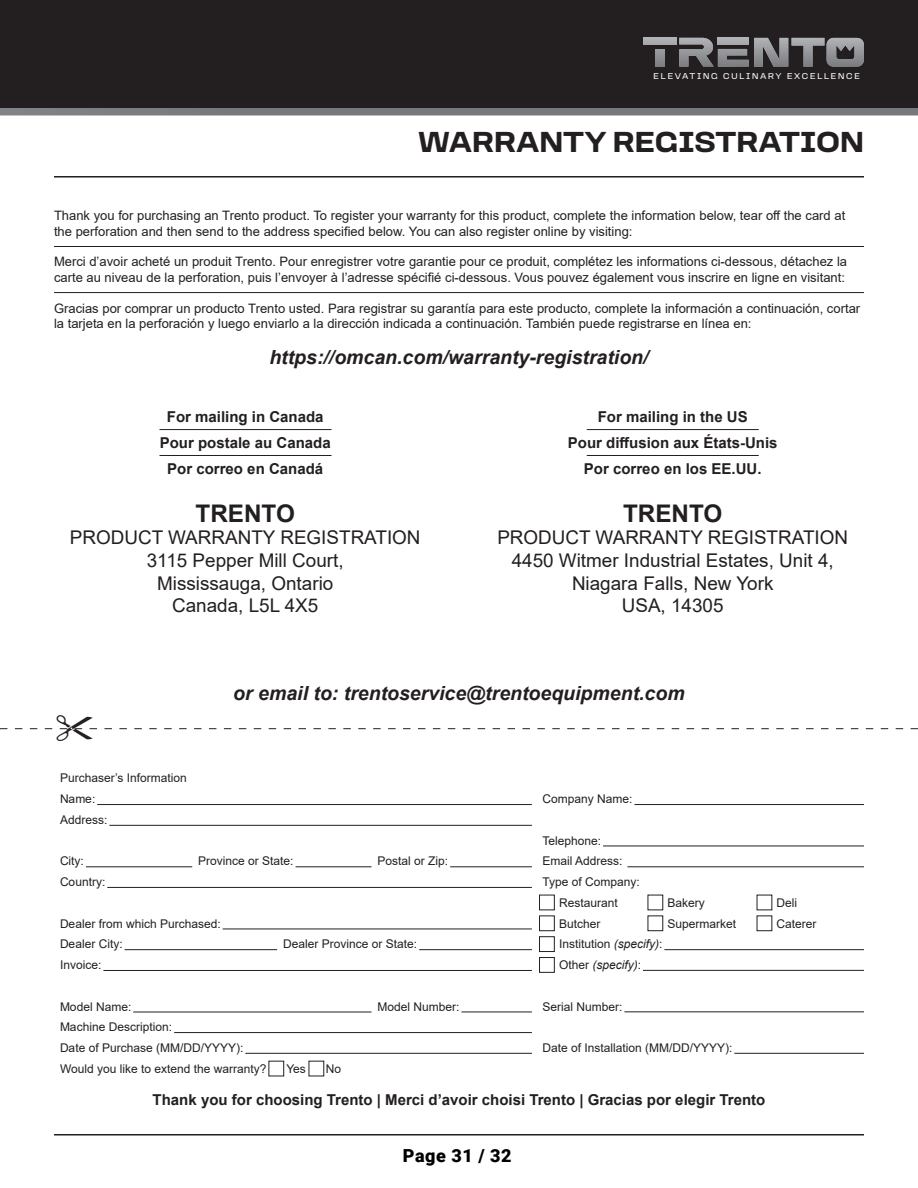
<style>
.page{position:relative;width:918px;height:1188px;background:#fff}
.page>*{position:absolute;margin:0;border:0;box-sizing:border-box;transform-origin:0 0}
.t1{font:700 30px "Loos Wide";color:#231f20}
.t2{font:700 24.3px "Arial";color:#231f20}
.t3{font:italic 700 19.5px "Arial";color:#231f20}
.t4{font:18.9px "Arial";color:#231f20}
.t5{font:900 18px "Roboto";letter-spacing:.03em;color:#000}
.t6{font:700 15px "Arial";color:#231f20}
.t7{font:13.05px/15.6px "Arial";color:#231f20}
.t8{font:12px "Arial";color:#231f20}
.t9{font:italic 12px "Arial";color:#231f20}
.t10{font:8.7px "Loos Wide";letter-spacing:.2em;color:#fff}
.s1{font-style:italic}
.s2{font-style:normal}
</style>
<div class="page">
<div style="left:0;top:0;width:918px;height:108px;background:#231f20"></div>
<div style="left:643px;top:38px;width:33px;height:6px;background:#acadb1"></div>
<svg style="left:655px;top:49px;width:9px;height:18px"></svg>
<svg style="left:679px;top:38px;width:185px;height:29px"></svg>
<div style="left:0;top:108px;width:918px;height:8px;background:#77787b"></div>
<hr style="left:54px;top:1134px;width:810px;height:2px;background:#231f20">
<hr style="left:54px;top:246px;width:810px;height:1px;background:#231f20">
<hr style="left:54px;top:292px;width:810px;height:1px;background:#231f20">
<hr style="left:159px;top:455px;width:173px;height:1px;background:#231f20">
<hr style="left:587px;top:455px;width:172px;height:1px;background:#231f20">
<hr style="left:159px;top:429px;width:173px;height:1px;background:#231f20">
<hr style="left:587px;top:429px;width:172px;height:1px;background:#231f20">
<hr style="left:97px;top:804px;width:435px;height:1px;background:#231f20">
<hr style="left:634px;top:804px;width:230px;height:1px;background:#231f20">
<hr style="left:603px;top:846px;width:261px;height:1px;background:#231f20">
<hr style="left:627px;top:867px;width:237px;height:1px;background:#231f20">
<hr style="left:664px;top:949px;width:200px;height:1px;background:#231f20">
<hr style="left:643px;top:970px;width:221px;height:1px;background:#231f20">
<hr style="left:624px;top:1012px;width:240px;height:1px;background:#231f20">
<hr style="left:734px;top:1053px;width:130px;height:1px;background:#231f20">
<hr style="left:109px;top:825px;width:423px;height:1px;background:#231f20">
<hr style="left:86px;top:867px;width:106px;height:1px;background:#231f20">
<hr style="left:103px;top:970px;width:429px;height:1px;background:#231f20">
<hr style="left:133px;top:1012px;width:239px;height:1px;background:#231f20">
<hr style="left:174px;top:1032px;width:358px;height:1px;background:#231f20">
<hr style="left:245px;top:1053px;width:287px;height:1px;background:#231f20">
<hr style="left:125px;top:949px;width:152px;height:1px;background:#231f20">
<hr style="left:419px;top:949px;width:113px;height:1px;background:#231f20">
<hr style="left:296px;top:867px;width:76px;height:1px;background:#231f20">
<hr style="left:450px;top:867px;width:82px;height:1px;background:#231f20">
<hr style="left:461px;top:1012px;width:71px;height:1px;background:#231f20">
<hr style="left:107px;top:887px;width:425px;height:1px;background:#231f20">
<hr style="left:223px;top:929px;width:309px;height:1px;background:#231f20">
<div style="left:539px;top:895px;width:16px;height:15px;border:1px solid #231f20"></div>
<div style="left:269px;top:1061px;width:15px;height:15px;border:1px solid #231f20"></div>
<div style="left:539px;top:916px;width:16px;height:15px;border:1px solid #231f20"></div>
<div style="left:648px;top:916px;width:15px;height:15px;border:1px solid #231f20"></div>
<div style="left:757px;top:916px;width:15px;height:15px;border:1px solid #231f20"></div>
<div style="left:539px;top:937px;width:16px;height:15px;border:1px solid #231f20"></div>
<div style="left:539px;top:957px;width:16px;height:16px;border:1px solid #231f20"></div>
<hr style="left:54px;top:176px;width:810px;height:2px;background:#231f20">
<svg style="left:0;top:728px;width:918px;height:2px"></svg>
<p class="t10" style="left:654px;top:70px;width:208px">ELEVATING CULINARY EXCELLENCE</p>
<p class="t1" style="left:418px;top:120px;width:447px">WARRANTY REGISTRATION</p>
<p class="t7" style="left:54px;top:208px;width:793px">Thank you for purchasing an Trento product. To register your warranty for this product, complete the information below, tear off the card at the perforation and then send to the address specified below. You can also register online by visiting:</p>
<p class="t7" style="left:54px;top:254px;width:795px">Merci d’avoir acheté un produit Trento. Pour enregistrer votre garantie pour ce produit, complétez les informations ci-dessous, détachez la carte au niveau de la perforation, puis l’envoyer à l’adresse spécifié ci-dessous. Vous pouvez également vous inscrire en ligne en visitant:</p>
<p class="t7" style="left:54px;top:300px;width:808px">Gracias por comprar un producto Trento usted. Para registrar su garantía para este producto, complete la información a continuación, cortar la tarjeta en la perforación y luego enviarlo a la dirección indicada a continuación. También puede registrarse en línea en:</p>
<p class="t3" style="left:269px;top:344px;width:381px">https://omcan.com/warranty-registration/</p>
<p class="t6" style="left:167px;top:406px;width:158px">For mailing in Canada</p>
<p class="t6" style="left:598px;top:406px;width:152px">For mailing in the US</p>
<p class="t6" style="left:160px;top:432px;width:172px">Pour postale au Canada</p>
<p class="t6" style="left:568px;top:432px;width:211px">Pour diffusion aux États-Unis</p>
<p class="t6" style="left:167px;top:458px;width:157px">Por correo en Canadá</p>
<p class="t6" style="left:584px;top:458px;width:179px">Por correo en los EE.UU.</p>
<p class="t2" style="left:196px;top:496px;width:101px">TRENTO</p>
<p class="t4" style="left:70px;top:525px;width:352px">PRODUCT WARRANTY REGISTRATION</p>
<p class="t4" style="left:147px;top:547px;width:198px">3115 Pepper Mill Court,</p>
<p class="t4" style="left:157px;top:570px;width:178px">Mississauga, Ontario</p>
<p class="t4" style="left:172px;top:593px;width:148px">Canada, L5L 4X5</p>
<p class="t2" style="left:623px;top:496px;width:101px">TRENTO</p>
<p class="t4" style="left:497px;top:525px;width:352px">PRODUCT WARRANTY REGISTRATION</p>
<p class="t4" style="left:512px;top:547px;width:324px">4450 Witmer Industrial Estates, Unit 4,</p>
<p class="t4" style="left:572px;top:570px;width:203px">Niagara Falls, New York</p>
<p class="t4" style="left:622px;top:593px;width:103px">USA, 14305</p>
<p class="t3" style="left:233px;top:680px;width:453px">or email to: trentoservice@trentoequipment.com</p>
<p class="t8" style="left:60px;top:770px;width:128px">Purchaser’s Information</p>
<p class="t8" style="left:60px;top:791px;width:37px">Name:</p>
<p class="t8" style="left:542px;top:791px;width:92px">Company Name:</p>
<p class="t8" style="left:60px;top:811px;width:49px">Address:</p>
<p class="t8" style="left:542px;top:832px;width:60px">Telephone:</p>
<p class="t8" style="left:60px;top:853px;width:25px">City:</p>
<p class="t8" style="left:198px;top:853px;width:97px">Province or State:</p>
<p class="t8" style="left:378px;top:853px;width:72px">Postal or Zip:</p>
<p class="t8" style="left:542px;top:853px;width:82px">Email Address:</p>
<p class="t8" style="left:60px;top:874px;width:47px">Country:</p>
<p class="t8" style="left:542px;top:874px;width:99px">Type of Company:</p>
<p class="t8" style="left:559px;top:894px;width:60px">Restaurant</p>
<p class="t8" style="left:667px;top:894px;width:39px">Bakery</p>
<p class="t8" style="left:777px;top:894px;width:22px">Deli</p>
<p class="t8" style="left:60px;top:915px;width:162px">Dealer from which Purchased:</p>
<p class="t8" style="left:559px;top:915px;width:43px">Butcher</p>
<p class="t8" style="left:667px;top:915px;width:70px">Supermarket</p>
<p class="t8" style="left:777px;top:915px;width:42px">Caterer</p>
<p class="t8" style="left:60px;top:936px;width:64px">Dealer City:</p>
<p class="t8" style="left:283px;top:936px;width:136px">Dealer Province or State:</p>
<p class="t8" style="left:559px;top:936px;width:105px">Institution <span class="s1">(specify)</span>:</p>
<p class="t8" style="left:60px;top:957px;width:43px">Invoice:</p>
<p class="t9" style="left:559px;top:957px;width:84px"><span class="s2">Other</span> (specify)<span class="s2">:</span></p>
<p class="t8" style="left:60px;top:998px;width:73px">Model Name:</p>
<p class="t8" style="left:378px;top:998px;width:84px">Model Number:</p>
<p class="t8" style="left:542px;top:998px;width:82px">Serial Number:</p>
<p class="t8" style="left:60px;top:1019px;width:114px">Machine Description:</p>
<p class="t8" style="left:60px;top:1040px;width:185px">Date of Purchase (MM/DD/YYYY):</p>
<p class="t8" style="left:542px;top:1040px;width:192px">Date of Installation (MM/DD/YYYY):</p>
<p class="t8" style="left:60px;top:1060px;width:208px">Would you like to extend the warranty?</p>
<p class="t8" style="left:286px;top:1060px;width:21px">Yes</p>
<p class="t8" style="left:326px;top:1060px;width:17px">No</p>
<p class="t6" style="left:153px;top:1089px;width:614px">Thank you for choosing Trento | Merci d’avoir choisi Trento | Gracias por elegir Trento</p>
<h3 class="t5" style="left:403px;top:1143px;width:110px">Page 31 / 32</h3>
</div>
